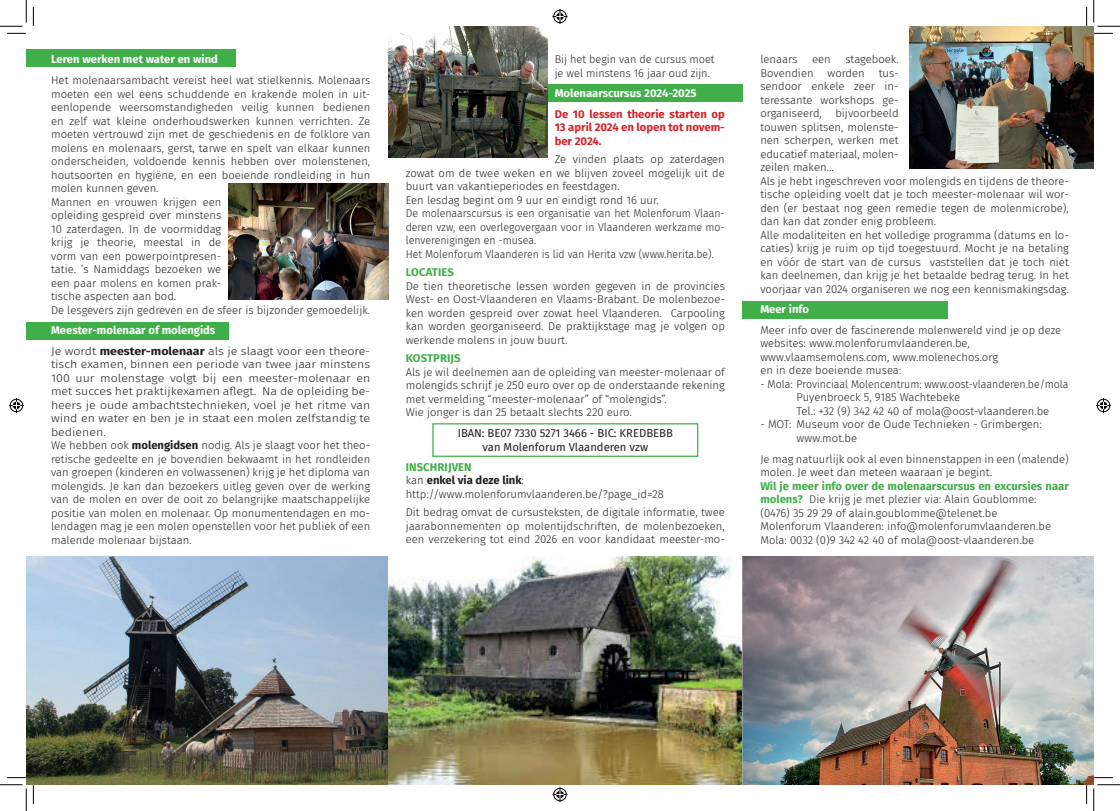
<style>
.page{position:relative;width:1120px;height:811px;background:#fff}
.page>*{position:absolute;margin:0;border:0;box-sizing:border-box;transform-origin:0 0}
.t1{font:300 11.25px/13.5px "Fira Sans";color:#231f20}
.t2{font:300 11.25px/13.5px "Fira Sans";color:#231f20;scale:1.1 1}
.t3{font:300 11.25px/13.5px "Fira Sans";color:#231f20;scale:.94 1}
.t4{font:700 11.25px/13.5px "Fira Sans";color:#d1232a;text-align:justify}
.t5{font:11.25px/13.5px "Fira Sans";color:#231f20;text-align:center}
.t6{font:700 11.25px "Fira Sans";color:#fff}
.t7{font:700 11.25px "Fira Sans";letter-spacing:.01em;color:#40ae49}
.s1{font-weight:700;color:#fff}
.s2{font-weight:700}
.s3{font-weight:700;color:#40ae49}
</style>
<div class="page">
<div style="left:26px;top:49px;width:209px;height:18px;background:#40ae49"></div>
<div style="left:536px;top:84px;width:206px;height:18px;background:#40ae49"></div>
<div style="left:742px;top:301px;width:206px;height:18px;background:#40ae49"></div>
<div style="left:26px;top:322px;width:202px;height:18px;background:#40ae49"></div>
<img style="left:26px;top:556px;width:1067px;height:229px">
<img style="left:909px;top:26px;width:184px;height:142px">
<div style="left:432px;top:423px;width:266px;height:34px;border:1px solid #40ae49"></div>
<img style="left:228px;top:184px;width:160px;height:115px">
<img style="left:388px;top:26px;width:159px;height:132px">
<svg style="left:7px;top:33px;width:19px;height:1px"></svg>
<svg style="left:1093px;top:33px;width:19px;height:1px"></svg>
<svg style="left:7px;top:777px;width:19px;height:1px"></svg>
<svg style="left:1093px;top:777px;width:19px;height:1px"></svg>
<svg style="left:33px;top:7px;width:1px;height:19px"></svg>
<svg style="left:33px;top:785px;width:1px;height:19px"></svg>
<svg style="left:0;top:0;width:27px;height:27px"></svg>
<svg style="left:0;top:784px;width:27px;height:27px"></svg>
<svg style="left:1093px;top:0;width:26px;height:27px"></svg>
<svg style="left:1093px;top:784px;width:26px;height:27px"></svg>
<svg style="left:552px;top:9px;width:15px;height:15px"></svg>
<svg style="left:552px;top:787px;width:15px;height:15px"></svg>
<svg style="left:9px;top:398px;width:15px;height:15px"></svg>
<svg style="left:1096px;top:398px;width:14px;height:15px"></svg>
<p class="t6" style="left:51px;top:50px;width:168px">Leren werken met water en wind</p>
<p class="t1" style="left:51px;top:74px;width:320px">Het molenaarsambacht vereist heel wat stielkennis. Molenaars moeten een wel eens schuddende en krakende molen in uit&shy;eenlopende weersomstandigheden veilig kunnen bedienen en zelf wat kleine onderhoudswerken kunnen verrichten. Ze moeten vertrouwd zijn met de geschiedenis en de folklore van molens en molenaars, gerst, tarwe en spelt van elkaar kunnen onderscheiden, voldoende kennis hebben over molenstenen, houtsoorten en hygiëne, en een boeiende rondleiding in hun molen kunnen geven.<br>Mannen en vrouwen krijgen een<br>opleiding gespreid over minstens<br>10 zaterdagen. In de voormiddag<br>krijg je theorie, meestal in de<br>vorm van een powerpointpresen-<br>tatie. ’s Namiddags bezoeken we<br>een paar molens en komen prak-<br>tische aspecten aan bod.<br>De lesgevers zijn gedreven en de sfeer is bijzonder gemoedelijk.</p>
<p class="t2" style="left:51px;top:319px;width:291px;line-height:21px"><span class="s1">Meester-molenaar of molengids<br></span>Je wordt <span class="s2">meester-molenaar</span> als je slaagt voor een theore-</p>
<p class="t2" style="left:51px;top:358px;width:291px">tisch examen, binnen een periode van twee jaar minstens 100 uur molenstage volgt bij een meester-molenaar en met succes het praktijkexamen aflegt. Na de opleiding be&shy;heers je oude ambachtstechnieken, voel je het ritme van wind en water en ben je in staat een molen zelfstandig te bedienen.<br>We hebben ook <span class="s2">molengidsen</span> nodig. Als je slaagt voor het theo&shy;retische gedeelte en je bovendien bekwaamt in het rondleiden van groepen (kinderen en volwassenen) krijg je het diploma van molengids. Je kan dan bezoekers uitleg geven over de werking van de molen en over de ooit zo belangrijke maatschappelijke positie van molen en molenaar. Op monumentendagen en mo&shy;lendagen mag je een molen openstellen voor het publiek of een malende molenaar bijstaan.</p>
<p class="t1" style="left:554px;top:53px;width:161px">Bij het begin van de cursus moet je wel minstens 16 jaar oud zijn.</p>
<p class="t6" style="left:554px;top:83px;width:143px">Molenaarscursus 2024-2025</p>
<p class="t4" style="left:554px;top:106px;width:172px">De 10 lessen theorie starten op 13 april 2024 en lopen tot novem&shy;ber 2024.</p>
<p class="t1" style="left:405px;top:153px;width:320px;text-indent:149px">Ze vinden plaats op zaterdagen zowat om de twee weken en we blijven zoveel mogelijk uit de buurt van vakantieperiodes en feestdagen.<br>Een lesdag begint om 9 uur en eindigt rond 16 uur.<br>De molenaarscursus is een organisatie van het Molenforum Vlaan&shy;deren vzw, een overlegovergaan voor in Vlaanderen werkzame mo&shy;lenverenigingen en -musea.<br>Het Molenforum Vlaanderen is lid van Herita vzw (www.herita.be).</p>
<p class="t7" style="left:405px;top:263px;width:50px">LOCATIES</p>
<p class="t1" style="left:405px;top:279px;width:320px;text-align:justify">De tien theoretische lessen worden gegeven in de provincies West- en Oost-Vlaanderen en Vlaams-Brabant. De molenbezoe&shy;ken worden gespreid over zowat heel Vlaanderen. Carpooling kan worden georganiseerd. De praktijkstage mag je volgen op werkende molens in jouw buurt.</p>
<p class="t7" style="left:405px;top:349px;width:56px">KOSTPRIJS</p>
<p class="t1" style="left:405px;top:365px;width:320px">Als je wil deelnemen aan de opleiding van meester-molenaar of molengids schrijf je 250 euro over op de onderstaande rekening met vermelding “meester-molenaar” of “molengids”.<br>Wie jonger is dan 25 betaalt slechts 220 euro.</p>
<p class="t5" style="left:457px;top:426px;width:217px">IBAN: BE07 7330 5271 3466 - BIC: KREDBEBB van Molenforum Vlaanderen vzw</p>
<p class="t1" style="left:405px;top:460px;width:260px"><span class="s3">INSCHRIJVEN<br></span>kan <span class="s2">enkel via deze link</span>: http://www.molenforumvlaanderen.be/?page_id=28</p>
<p class="t1" style="left:405px;top:506px;width:320px;text-align:justify">Dit bedrag omvat de cursusteksten, de digitale informatie, twee jaarabonnementen op molentijdschriften, de molenbezoeken, een verzekering tot eind 2026 en voor kandidaat meester-mo-</p>
<p class="t1" style="left:760px;top:53px;width:310px;text-indent:85px">stageboek.<br>Bovendien worden tus-<br>sendoor enkele zeer in-<br>teressante workshops ge-<br>organiseerd, bijvoorbeeld<br>touwen splitsen, molenste-<br>nen scherpen, werken met<br>educatief materiaal, molen-<br>zeilen maken…<br>Als je hebt ingeschreven voor molengids en tijdens de theore&shy;tische opleiding voelt dat je toch meester-molenaar wil wor&shy;den (er bestaat nog geen remedie tegen de molenmicrobe), dan kan dat zonder enig probleem.<br>Alle modaliteiten en het volledige programma (datums en lo&shy;caties) krijg je ruim op tijd toegestuurd. Mocht je na betaling en vóór de start van de cursus vaststellen dat je toch niet kan deelnemen, dan krijg je het betaalde bedrag terug. In het voorjaar van 2024 organiseren we nog een kennismakingsdag.</p>
<p class="t6" style="left:760px;top:299px;width:50px">Meer info</p>
<p class="t1" style="left:760px;top:323px;width:302px">Meer info over de fascinerende molenwereld vind je op deze websites: www.molenforumvlaanderen.be, www.vlaamsemolens.com, www.molenechos.org<br>en in deze boeiende musea:</p>
<p class="t3" style="left:796px;top:377px;width:291px;text-indent:-36px">- Mola: Provinciaal Molencentrum: www.oost-vlaanderen.be/mola<br>Puyenbroeck 5, 9185 Wachtebeke<br>Tel.: +32 (9) 342 42 40 of mola@oost-vlaanderen.be</p>
<p class="t1" style="left:796px;top:418px;width:246px;text-indent:-36px">- MOT: Museum voor de Oude Technieken - Grimbergen: www.mot.be</p>
<p class="t1" style="left:760px;top:452px;width:310px">Je mag natuurlijk ook al even binnenstappen in een (malende) molen. Je weet dan meteen waaraan je begint.</p>
<p class="t1" style="left:760px;top:479px;width:310px"><span class="s3">Wil je meer info over de molenaarscursus en excursies naar molens?</span> Die krijg je met plezier via: Alain Goublomme: (0476) 35 29 29 of alain.goublomme@telenet.be<br>Molenforum Vlaanderen: info@molenforumvlaanderen.be Mola: 0032 (0)9 342 42 40 of mola@oost-vlaanderen.be</p>
<p class="t1" style="left:760px;top:53px;width:38px">lenaars</p>
<p class="t1" style="left:811px;top:53px;width:20px">een</p>
</div>
